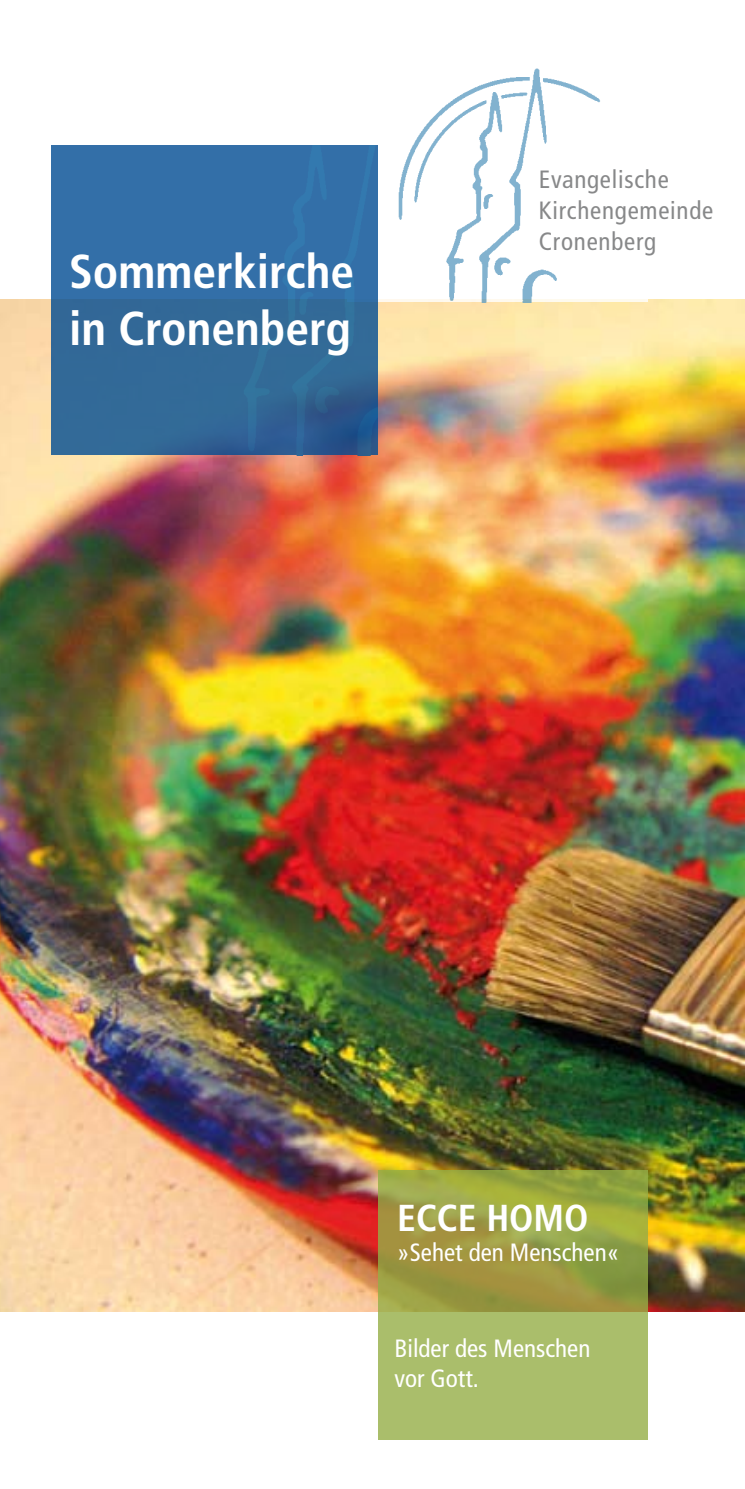
<style>
.page{position:relative;width:745px;height:1489px;background:#fff}
.page>*{position:absolute;margin:0;border:0;box-sizing:border-box;transform-origin:0 0}
.t1{font:700 condensed 47.5px/57px "Frutiger LT Std";color:#fff}
.t2{font:700 condensed 37.5px "Frutiger LT Std";color:#fff}
.t3{font:condensed 25px/30px "Frutiger LT Std";color:#fff}
.t4{font:condensed 25px/31px "Frutiger LT Std";letter-spacing:.03em;color:#878889}
</style>
<div class="page">
<img style="left:0;top:299px;width:744px;height:1012px">
<img style="left:377px;top:68px;width:270px;height:234px">
<div style="left:51px;top:145px;width:326px;height:310px;background:linear-gradient(to bottom,#3370ac,#326793)"></div>
<img style="left:216px;top:145px;width:161px;height:310px">
<svg style="left:377px;top:1169px;width:270px;height:270px;background:#a6ad5a"></svg>
<h1 class="t1" style="left:69px;top:243px;width:286px">Sommerkirche in Cronenberg</h1>
<p class="t4" style="left:538px;top:164px;width:176px">Evangelische<br>Kirchengemeinde<br>Cronenberg</p>
<h2 class="t2" style="left:397px;top:1195px;width:193px">ECCE HOMO</h2>
<p class="t3" style="left:397px;top:1237px;width:223px">»Sehet den Menschen«</p>
<p class="t3" style="left:394px;top:1333px;width:197px">Bilder des Menschen vor Gott.</p>
</div>
